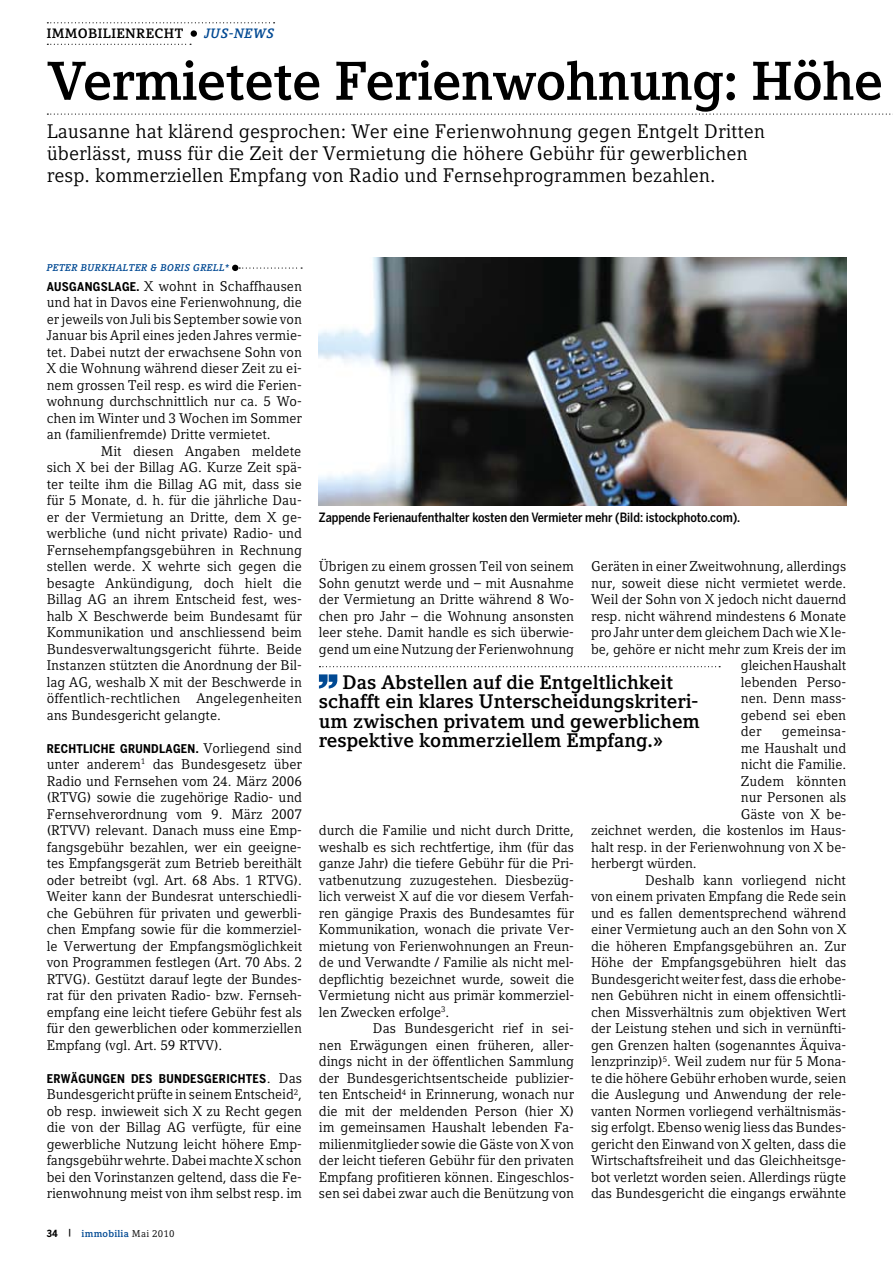
<style>
.page{position:relative;width:893px;height:1263px;background:#fff}
.page>*{position:absolute;margin:0;border:0;box-sizing:border-box;transform-origin:0 0}
.t1{font:700 54px "Compatil Letter LT Pro";letter-spacing:-.015em;color:#000}
.t2{font:19.5px/21.6px "Compatil Letter LT Pro";color:#000}
.t3{font:700 19.5px/19.5px "Compatil Letter LT Pro";color:#000}
.t4{font:13.95px/16.5px "Compatil Letter LT Pro";letter-spacing:-.005em;color:#000;text-align:justify}
.t5{font:700 13.5px "Compatil Letter LT Pro";letter-spacing:.025em;color:#000}
.t6{font:italic 700 13.5px "Compatil Letter LT Pro";letter-spacing:.025em;color:#004993}
.t7{font:500 12.75px "Benton Sans Cond";color:#000}
.t8{font:700 12px "Benton Sans Cond";letter-spacing:.025em;color:#000}
.t9{font:italic 700 9.75px "Compatil Letter LT Pro";letter-spacing:.025em;color:#004993}
.t10{font:700 9.75px "Compatil Letter LT Pro";letter-spacing:.025em;color:#004993}
.s1{font-family:"Benton Sans Cond";font-weight:700;font-size:12px}
.s2{font-family:"Compatil Letter LT Pro";font-weight:400;font-size:13.95px}
.s3{font-family:"Benton Sans Cond";color:#000}
.s4{color:#000}
.s5{font-weight:400;color:#000}
</style>
<div class="page">
<svg style="left:232px;top:265px;width:70px;height:6px"></svg>
<svg style="left:47px;top:114px;width:846px;height:1px"></svg>
<svg style="left:47px;top:22px;width:228px;height:1px"></svg>
<svg style="left:47px;top:44px;width:144px;height:1px"></svg>
<div style="left:191px;top:30px;width:6px;height:7px;background:#000;border-radius:50%"></div>
<svg style="left:319px;top:666px;width:401px;height:1px"></svg>
<svg style="left:319px;top:674px;width:18px;height:14px"></svg>
<img style="left:319px;top:257px;width:527px;height:248px">
<p class="t5" style="left:47px;top:28px;width:138px">IMMOBILIENRECHT</p>
<p class="t6" style="left:204px;top:26px;width:72px">JUS-NEWS</p>
<h1 class="t1" style="left:47px;top:60px;width:838px">Vermietete Ferienwohnung: Höhe</h1>
<h2 class="t2" style="left:47px;top:123px;width:720px">Lausanne hat klärend gesprochen: Wer eine Ferienwohnung gegen Entgelt Dritten überlässt, muss für die Zeit der Vermietung die höhere Gebühr für gewerblichen resp. kommerziellen Empfang von Radio und Fernsehprogrammen bezahlen.</h2>
<p class="t9" style="left:47px;top:262px;width:184px">PETER BURKHALTER &amp; BORIS GRELL*</p>
<p class="t4" style="left:47px;top:279px;width:257px"><span class="s1">AUSGANGSLAGE.</span> X wohnt in Schaffhausen und hat in Davos eine Ferienwohnung, die er jeweils von Juli bis September sowie von Januar bis April eines jeden Jahres vermie&shy;tet. Dabei nutzt der erwachsene Sohn von X die Wohnung während dieser Zeit zu ei&shy;nem grossen Teil resp. es wird die Ferien&shy;wohnung durchschnittlich nur ca. 5 Wo&shy;chen im Winter und 3 Wochen im Sommer an (familienfremde) Dritte vermietet.</p>
<p class="t4" style="left:47px;top:444px;width:257px;text-indent:54px">Mit diesen Angaben meldete sich X bei der Billag AG. Kurze Zeit spä&shy;ter teilte ihm die Billag AG mit, dass sie für 5 Monate, d. h. für die jährliche Dau&shy;er der Vermietung an Dritte, dem X ge&shy;werbliche (und nicht private) Radio- und Fernsehempfangsgebühren in Rechnung stellen werde. X wehrte sich gegen die besagte Ankündigung, doch hielt die Billag AG an ihrem Entscheid fest, wes&shy;halb X Beschwerde beim Bundesamt für Kommunikation und anschliessend beim Bundesverwaltungsgericht führte. Beide Instanzen stützten die Anordnung der Bil&shy;lag AG, weshalb X mit der Beschwerde in öffentlich-rechtlichen Angelegenheiten ans Bundesgericht gelangte.</p>
<p class="t8" style="left:47px;top:744px;width:257px">RECHTLICHE GRUNDLAGEN. <span class="s2">Vorliegend sind</span></p>
<p class="t4" style="left:47px;top:757px;width:257px">unter anderem<sup>1</sup> das Bundesgesetz über Radio und Fernsehen vom 24. März 2006 (RTVG) sowie die zugehörige Radio- und Fernsehverordnung vom 9. März 2007 (RTVV) relevant. Danach muss eine Emp&shy;fangsgebühr bezahlen, wer ein geeigne&shy;tes Empfangsgerät zum Betrieb bereithält oder betreibt (vgl. Art. 68 Abs. 1 RTVG).<br>Weiter kann der Bundesrat unterschiedli&shy;che Gebühren für privaten und gewerbli&shy;chen Empfang sowie für die kommerziel&shy;le Verwertung der Empfangsmöglichkeit von Programmen festlegen (Art. 70 Abs. 2<br>RTVG). Gestützt darauf legte der Bundes&shy;rat für den privaten Radio- bzw. Fernseh&shy;empfang eine leicht tiefere Gebühr fest als für den gewerblichen oder kommerziellen Empfang (vgl. Art. 59 RTVV).</p>
<p class="t8" style="left:47px;top:1074px;width:257px">ERWÄGUNGEN DES BUNDESGERICHTES<span class="s2">. Das</span></p>
<p class="t4" style="left:47px;top:1087px;width:257px">Bundesgericht prüfte in seinem Entscheid<sup>2</sup>, ob resp. inwieweit sich X zu Recht gegen die von der Billag AG verfügte, für eine gewerbliche Nutzung leicht höhere Emp&shy;fangsgebühr wehrte. Dabei machte X schon bei den Vorinstanzen geltend, dass die Fe&shy;rienwohnung meist von ihm selbst resp. im</p>
<p class="t10" style="left:47px;top:1229px;width:129px"><span class="s3">34</span> <span class="s4">|</span> immobilia <span class="s5">Mai 2010</span></p>
<p class="t7" style="left:319px;top:510px;width:423px">Zappende Ferienaufenthalter kosten den Vermieter mehr (Bild: istockphoto.com).</p>
<p class="t4" style="left:319px;top:559px;width:257px">Übrigen zu einem grossen Teil von seinem Sohn genutzt werde und – mit Ausnahme der Vermietung an Dritte während 8 Wo&shy;chen pro Jahr – die Wohnung ansonsten leer stehe. Damit handle es sich überwie&shy;gend um eine Nutzung der Ferienwohnung</p>
<p class="t4" style="left:591px;top:559px;width:257px">Geräten in einer Zweitwohnung, allerdings</p>
<p class="t4" style="left:591px;top:576px;width:257px">nur, soweit diese nicht vermietet werde.</p>
<p class="t4" style="left:591px;top:592px;width:257px">Weil der Sohn von X jedoch nicht dauernd</p>
<p class="t4" style="left:591px;top:609px;width:257px">resp. nicht während mindestens 6 Monate</p>
<p class="t4" style="left:591px;top:625px;width:257px">pro Jahr unter dem gleichem Dach wie X le-</p>
<p class="t4" style="left:591px;top:642px;width:257px">be, gehöre er nicht mehr zum Kreis der im</p>
<p class="t4" style="left:741px;top:658px;width:107px">gleichen Haushalt</p>
<p class="t4" style="left:741px;top:675px;width:107px">lebenden Perso-</p>
<p class="t4" style="left:741px;top:691px;width:107px">nen. Denn mass-</p>
<p class="t4" style="left:741px;top:708px;width:107px">gebend sei eben</p>
<p class="t4" style="left:741px;top:724px;width:22px">der</p>
<p class="t4" style="left:782px;top:724px;width:66px">gemeinsa-</p>
<p class="t4" style="left:741px;top:741px;width:107px">me Haushalt und</p>
<p class="t4" style="left:741px;top:757px;width:107px">nicht die Familie.</p>
<p class="t4" style="left:741px;top:774px;width:107px">Zudem könnten</p>
<p class="t4" style="left:741px;top:790px;width:107px">nur Personen als</p>
<p class="t4" style="left:741px;top:807px;width:107px">Gäste von X be-</p>
<p class="t4" style="left:591px;top:823px;width:257px">zeichnet werden, die kostenlos im Haus-</p>
<p class="t4" style="left:591px;top:840px;width:257px">halt resp. in der Ferienwohnung von X be-</p>
<p class="t4" style="left:591px;top:856px;width:107px">herbergt würden.</p>
<p class="t4" style="left:645px;top:873px;width:202px">Deshalb kann vorliegend nicht</p>
<p class="t4" style="left:591px;top:889px;width:257px">von einem privaten Empfang die Rede sein</p>
<p class="t4" style="left:591px;top:906px;width:257px">und es fallen dementsprechend während</p>
<p class="t4" style="left:591px;top:922px;width:257px">einer Vermietung auch an den Sohn von X</p>
<p class="t4" style="left:591px;top:939px;width:257px">die höheren Empfangsgebühren an. Zur</p>
<p class="t4" style="left:591px;top:955px;width:257px">Höhe der Empfangsgebühren hielt das</p>
<p class="t4" style="left:591px;top:972px;width:257px">Bundesgericht weiter fest, dass die erhobe-</p>
<p class="t4" style="left:591px;top:988px;width:257px">nen Gebühren nicht in einem offensichtli-</p>
<p class="t4" style="left:591px;top:1005px;width:257px">chen Missverhältnis zum objektiven Wert</p>
<p class="t4" style="left:591px;top:1021px;width:257px">der Leistung stehen und sich in vernünfti-</p>
<p class="t4" style="left:591px;top:1038px;width:257px">gen Grenzen halten (sogenanntes Äquiva-</p>
<p class="t4" style="left:591px;top:1054px;width:257px">lenzprinzip)<sup>5</sup>. Weil zudem nur für 5 Mona-</p>
<p class="t4" style="left:591px;top:1071px;width:257px">te die höhere Gebühr erhoben wurde, seien</p>
<p class="t4" style="left:591px;top:1087px;width:257px">die Auslegung und Anwendung der rele-</p>
<p class="t4" style="left:591px;top:1104px;width:257px">vanten Normen vorliegend verhältnismäs-</p>
<p class="t4" style="left:591px;top:1120px;width:257px">sig erfolgt. Ebenso wenig liess das Bundes-</p>
<p class="t4" style="left:591px;top:1137px;width:257px">gericht den Einwand von X gelten, dass die</p>
<p class="t4" style="left:591px;top:1153px;width:257px">Wirtschaftsfreiheit und das Gleichheitsge-</p>
<p class="t4" style="left:591px;top:1170px;width:257px">bot verletzt worden seien. Allerdings rügte</p>
<p class="t4" style="left:591px;top:1186px;width:257px">das Bundesgericht die eingangs erwähnte</p>
<h2 class="t3" style="left:319px;top:674px;width:382px;text-indent:24px">Das Abstellen auf die Entgeltlichkeit schafft ein klares Unterscheidungskriteri&shy;um zwischen privatem und gewerblichem respektive kommerziellem Empfang.»</h2>
<p class="t4" style="left:319px;top:823px;width:257px">durch die Familie und nicht durch Dritte, weshalb es sich rechtfertige, ihm (für das ganze Jahr) die tiefere Gebühr für die Pri&shy;vatbenutzung zuzugestehen. Diesbezüg&shy;lich verweist X auf die vor diesem Verfah&shy;ren gängige Praxis des Bundesamtes für Kommunikation, wonach die private Ver&shy;mietung von Ferienwohnungen an Freun&shy;de und Verwandte / Familie als nicht mel&shy;depflichtig bezeichnet wurde, soweit die Vermietung nicht aus primär kommerziel&shy;len Zwecken erfolge<sup>3</sup>.</p>
<p class="t4" style="left:319px;top:1021px;width:257px;text-indent:54px">Das Bundesgericht rief in sei&shy;nen Erwägungen einen früheren, aller&shy;dings nicht in der öffentlichen Sammlung der Bundesgerichtsentscheide publizier&shy;ten Entscheid<sup>4</sup> in Erinnerung, wonach nur die mit der meldenden Person (hier X) im gemeinsamen Haushalt lebenden Fa&shy;milienmitglieder sowie die Gäste von X von der leicht tieferen Gebühr für den privaten Empfang profitieren können. Eingeschlos&shy;sen sei dabei zwar auch die Benützung von</p>
</div>
